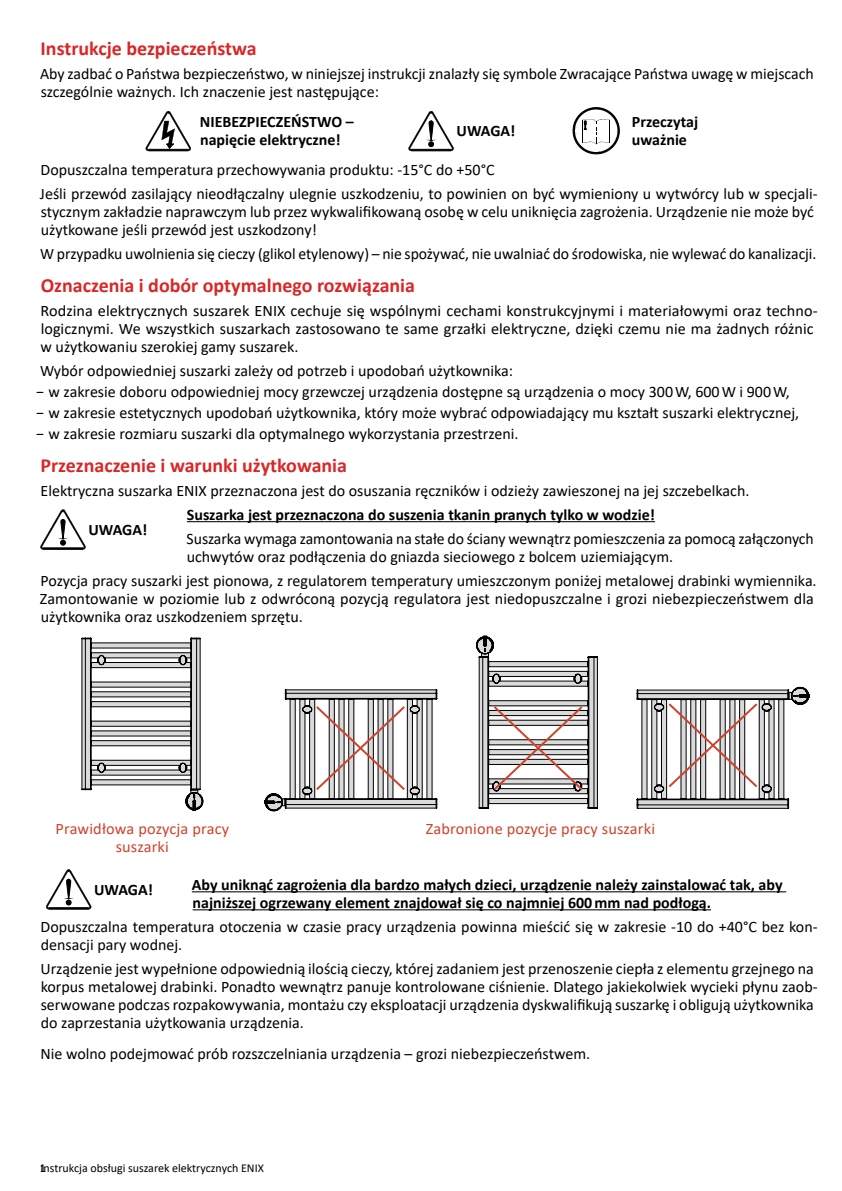
<style>
.page{position:relative;width:842px;height:1191px;background:#fff}
.page>*{position:absolute;margin:0;border:0;box-sizing:border-box;transform-origin:0 0}
.t1{font:700 20px "Calibri";color:#d92727}
.t2{font:16px/18px "Calibri";color:#000}
.t3{font:700 16px/18px "Calibri";color:#000}
.t4{font:16px/18px "Calibri";letter-spacing:.01em;color:#ce432b;text-align:center}
.t5{font:12px "Calibri";color:#000}
</style>
<div class="page">
<hr style="left:187px;top:521px;width:468px;height:1px;background:#000">
<hr style="left:192px;top:891px;width:594px;height:1px;background:#000">
<hr style="left:193px;top:909px;width:518px;height:1px;background:#000">
<svg style="left:81px;top:637px;width:122px;height:174px"></svg>
<svg style="left:46px;top:869px;width:45px;height:40px"></svg>
<svg style="left:146px;top:111px;width:45px;height:40px"></svg>
<svg style="left:408px;top:111px;width:46px;height:40px"></svg>
<svg style="left:573px;top:107px;width:47px;height:47px"></svg>
<hr style="left:43px;top:549px;width:40px;height:1px;background:#000">
<svg style="left:40px;top:509px;width:46px;height:40px"></svg>
<svg style="left:264px;top:689px;width:173px;height:122px"></svg>
<svg style="left:476px;top:635px;width:122px;height:174px"></svg>
<svg style="left:637px;top:686px;width:173px;height:123px"></svg>
<p class="t1" style="left:41px;top:34px;width:218px">Instrukcje bezpieczeństwa</p>
<p class="t2" style="left:40px;top:64px;width:775px">Aby zadbać o Państwa bezpieczeństwo, w niniejszej instrukcji znalazły się symbole Zwracające Państwa uwagę w miejscach szczególnie ważnych. Ich znaczenie jest następujące:</p>
<p class="t3" style="left:200px;top:113px;width:155px">NIEBEZPIECZEŃSTWO – napięcie elektryczne!</p>
<p class="t3" style="left:457px;top:122px;width:60px">UWAGA!</p>
<p class="t3" style="left:632px;top:113px;width:68px">Przeczytaj uważnie</p>
<p class="t2" style="left:40px;top:157px;width:779px;line-height:24px">Dopuszczalna temperatura przechowywania produktu: -15°C do +50°C<br>Jeśli przewód zasilający nieodłączalny ulegnie uszkodzeniu, to powinien on być wymieniony u wytwórcy lub w specjali-</p>
<p class="t2" style="left:41px;top:202px;width:775px">stycznym zakładzie naprawczym lub przez wykwalifikowaną osobę w celu uniknięcia zagrożenia. Urządzenie nie może być użytkowane jeśli przewód jest uszkodzony!</p>
<p class="t2" style="left:40px;top:244px;width:778px">W przypadku uwolnienia się cieczy (glikol etylenowy) – nie spożywać, nie uwalniać do środowiska, nie wylewać do kanalizacji.</p>
<p class="t1" style="left:41px;top:271px;width:376px">Oznaczenia i dobór optymalnego rozwiązania</p>
<p class="t2" style="left:41px;top:301px;width:779px">Rodzina elektrycznych suszarek ENIX cechuje się wspólnymi cechami konstrukcyjnymi i materiałowymi oraz techno&shy;logicznymi. We wszystkich suszarkach zastosowano te same grzałki elektryczne, dzięki czemu nie ma żadnych różnic w użytkowaniu szerokiej gamy suszarek.</p>
<p class="t2" style="left:36px;top:359px;width:764px;line-height:21px">Wybór odpowiedniej suszarki zależy od potrzeb i upodobań użytkownika:<br>− w zakresie doboru odpowiedniej mocy grzewczej urządzenia dostępne są urządzenia o mocy 300 W, 600 W i 900 W, − w zakresie estetycznych upodobań użytkownika, który może wybrać odpowiadający mu kształt suszarki elektrycznej, − w zakresie rozmiaru suszarki dla optymalnego wykorzystania przestrzeni.</p>
<p class="t1" style="left:41px;top:451px;width:308px">Przeznaczenie i warunki użytkowania</p>
<p class="t2" style="left:41px;top:481px;width:710px">Elektryczna suszarka ENIX przeznaczona jest do osuszania ręczników i odzieży zawieszonej na jej szczebelkach.</p>
<p class="t3" style="left:187px;top:505px;width:470px">Suszarka jest przeznaczona do suszenia tkanin pranych tylko w wodzie!</p>
<p class="t2" style="left:187px;top:529px;width:629px">Suszarka wymaga zamontowania na stałe do ściany wewnątrz pomieszczenia za pomocą załączonych uchwytów oraz podłączenia do gniazda sieciowego z bolcem uziemiającym.</p>
<p class="t2" style="left:40px;top:571px;width:778px">Pozycja pracy suszarki jest pionowa, z regulatorem temperatury umieszczonym poniżej metalowej drabinki wymiennika.<br>Zamontowanie w poziomie lub z odwróconą pozycją regulatora jest niedopuszczalne i grozi niebezpieczeństwem dla użytkownika oraz uszkodzeniem sprzętu.</p>
<p class="t3" style="left:88px;top:520px;width:60px">UWAGA!</p>
<p class="t4" style="left:56px;top:819px;width:175px">Prawidłowa pozycja pracy suszarki</p>
<p class="t4" style="left:426px;top:819px;width:231px">Zabronione pozycje pracy suszarki</p>
<p class="t3" style="left:94px;top:880px;width:60px">UWAGA!</p>
<p class="t3" style="left:192px;top:875px;width:592px">Aby uniknąć zagrożenia dla bardzo małych dzieci, urządzenie należy zainstalować tak, aby najniższej ogrzewany element znajdował się co najmniej 600 mm nad podłogą.</p>
<p class="t2" style="left:41px;top:917px;width:778px">Dopuszczalna temperatura otoczenia w czasie pracy urządzenia powinna mieścić się w zakresie -10 do +40°C bez kon&shy;densacji pary wodnej.</p>
<p class="t2" style="left:40px;top:959px;width:779px">Urządzenie jest wypełnione odpowiednią ilością cieczy, której zadaniem jest przenoszenie ciepła z elementu grzejnego na korpus metalowej drabinki. Ponadto wewnątrz panuje kontrolowane ciśnienie. Dlatego jakiekolwiek wycieki płynu zaob&shy;serwowane podczas rozpakowywania, montażu czy eksploatacji urządzenia dyskwalifikują suszarkę i obligują użytkownika do zaprzestania użytkowania urządzenia.</p>
<p class="t2" style="left:41px;top:1044px;width:551px">Nie wolno podejmować prób rozszczelniania urządzenia – grozi niebezpieczeństwem.</p>
<p class="t5" style="left:40px;top:1159px;width:226px">1Instrukcja obsługi suszarek elektrycznych ENIX</p>
</div>
